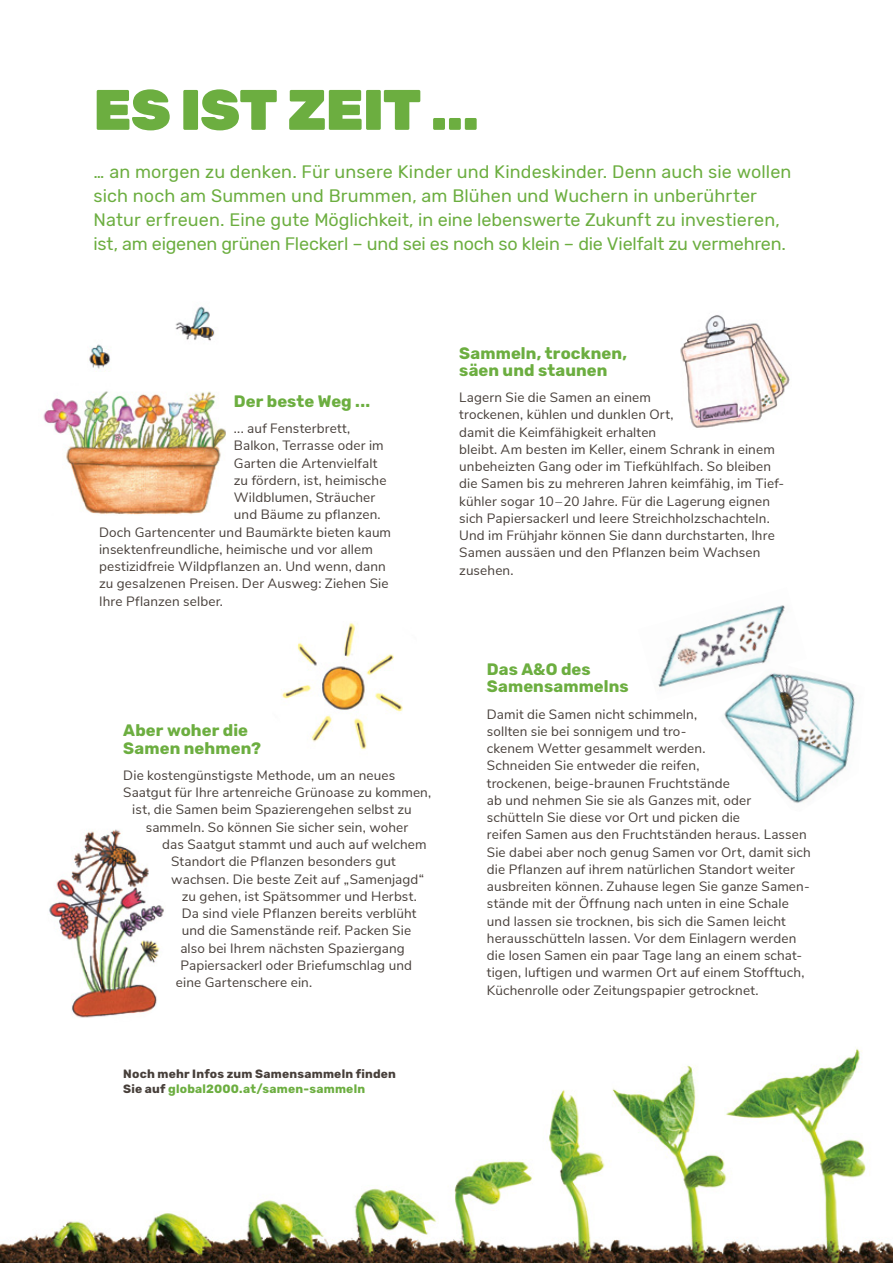
<style>
.page{position:relative;width:893px;height:1263px;background:#fff}
.page>*{position:absolute;margin:0;border:0;box-sizing:border-box;transform-origin:0 0}
.t1{font:900 57px "Rubik";letter-spacing:-.015em;color:#6cae40}
.t2{font:18px/24px "Rubik";letter-spacing:.005em;color:#6cae40}
.t3{font:700 16.5px/17.2px "Rubik";letter-spacing:.005em;color:#6cae40}
.t4{font:13.5px/17.2px "Nunito Sans";letter-spacing:.01em;color:#473f3a}
.t5{font:700 12px/15px "Rubik";letter-spacing:.02em;color:#473f3a}
.s1{color:#6cae40}
</style>
<div class="page">
<img style="left:0;top:1047px;width:893px;height:216px">
<img style="left:680px;top:315px;width:110px;height:113px">
<img style="left:43px;top:391px;width:182px;height:124px">
<img style="left:175px;top:306px;width:40px;height:35px">
<img style="left:89px;top:344px;width:21px;height:25px">
<img style="left:281px;top:623px;width:122px;height:127px">
<img style="left:724px;top:676px;width:131px;height:127px">
<img style="left:658px;top:605px;width:149px;height:95px">
<img style="left:49px;top:829px;width:115px;height:189px">
<h1 class="t1" style="left:94px;top:76px;width:387px">ES IST ZEIT …</h1>
<p class="t2" style="left:94px;top:160px;width:699px">… an morgen zu denken. Für unsere Kinder und Kindeskinder. Denn auch sie wollen sich noch am Summen und Brummen, am Blühen und Wuchern in unberührter Natur erfreuen. Eine gute Möglichkeit, in eine lebenswerte Zukunft zu investieren, ist, am eigenen grünen Fleckerl – und sei es noch so klein – die Vielfalt zu vermehren.</p>
<p class="t3" style="left:234px;top:393px;width:138px">Der beste Weg ...</p>
<p class="t4" style="left:234px;top:419px;width:118px">... auf Fensterbrett,</p>
<p class="t4" style="left:234px;top:436px;width:151px">Balkon, Terrasse oder im</p>
<p class="t4" style="left:234px;top:453px;width:145px">Garten die Artenvielfalt</p>
<p class="t4" style="left:234px;top:471px;width:154px">zu fördern, ist, heimische</p>
<p class="t4" style="left:234px;top:488px;width:143px">Wildblumen, Sträucher</p>
<p class="t4" style="left:234px;top:505px;width:148px">und Bäume zu pflanzen.</p>
<p class="t4" style="left:99px;top:522px;width:294px">Doch Gartencenter und Baumärkte bieten kaum</p>
<p class="t4" style="left:99px;top:540px;width:275px">insektenfreundliche, heimische und vor allem</p>
<p class="t4" style="left:99px;top:557px;width:288px">pestizidfreie Wildpflanzen an. Und wenn, dann</p>
<p class="t4" style="left:99px;top:574px;width:291px">zu gesalzenen Preisen. Der Ausweg: Ziehen Sie</p>
<p class="t4" style="left:99px;top:591px;width:125px">Ihre Pflanzen selber.</p>
<p class="t3" style="left:123px;top:722px;width:139px">Aber woher die<br>Samen nehmen?</p>
<p class="t4" style="left:123px;top:766px;width:273px">Die kostengünstigste Methode, um an neues</p>
<p class="t4" style="left:123px;top:783px;width:310px">Saatgut für Ihre artenreiche Grünoase zu kommen,</p>
<p class="t4" style="left:132px;top:800px;width:281px">ist, die Samen beim Spazierengehen selbst zu</p>
<p class="t4" style="left:146px;top:817px;width:264px">sammeln. So können Sie sicher sein, woher</p>
<p class="t4" style="left:162px;top:835px;width:266px">das Saatgut stammt und auch auf welchem</p>
<p class="t4" style="left:171px;top:852px;width:226px">Standort die Pflanzen besonders gut</p>
<p class="t4" style="left:171px;top:869px;width:254px">wachsen. Die beste Zeit auf „Samenjagd“</p>
<p class="t4" style="left:182px;top:886px;width:237px">zu gehen, ist Spätsommer und Herbst.</p>
<p class="t4" style="left:182px;top:904px;width:236px">Da sind viele Pflanzen bereits verblüht</p>
<p class="t4" style="left:182px;top:921px;width:231px">und die Samenstände reif. Packen Sie</p>
<p class="t4" style="left:180px;top:938px;width:226px">also bei Ihrem nächsten Spaziergang</p>
<p class="t4" style="left:180px;top:956px;width:233px">Papiersackerl oder Briefumschlag und</p>
<p class="t4" style="left:176px;top:973px;width:138px">eine Gartenschere ein.</p>
<p class="t5" style="left:123px;top:1066px;width:274px">Noch mehr Infos zum Samensammeln finden<br>Sie auf <span class="s1">global2000.at/samen-sammeln</span></p>
<p class="t3" style="left:459px;top:345px;width:169px">Sammeln, trocknen, säen und staunen</p>
<p class="t4" style="left:459px;top:388px;width:327px">Lagern Sie die Samen an einem<br>trockenen, kühlen und dunklen Ort,<br>damit die Keimfähigkeit erhalten<br>bleibt. Am besten im Keller, einem Schrank in einem unbeheizten Gang oder im Tiefkühlfach. So bleiben die Samen bis zu mehreren Jahren keimfähig, im Tief&shy;kühler sogar 10 – 20 Jahre. Für die Lagerung eignen sich Papiersackerl und leere Streichholzschachteln.<br>Und im Frühjahr können Sie dann durchstarten, Ihre Samen aussäen und den Pflanzen beim Wachsen zusehen.</p>
<p class="t3" style="left:487px;top:661px;width:143px">Das A&amp;O des<br>Samensammelns</p>
<p class="t4" style="left:487px;top:704px;width:325px">Damit die Samen nicht schimmeln,<br>sollten sie bei sonnigem und tro-<br>ckenem Wetter gesammelt werden.<br>Schneiden Sie entweder die reifen,<br>trockenen, beige-braunen Fruchtstände<br>ab und nehmen Sie sie als Ganzes mit, oder schütteln Sie diese vor Ort und picken die<br>reifen Samen aus den Fruchtständen heraus. Lassen Sie dabei aber noch genug Samen vor Ort, damit sich die Pflanzen auf ihrem natürlichen Standort weiter ausbreiten können. Zuhause legen Sie ganze Samen&shy;stände mit der Öffnung nach unten in eine Schale und lassen sie trocknen, bis sich die Samen leicht herausschütteln lassen. Vor dem Einlagern werden die losen Samen ein paar Tage lang an einem schat&shy;tigen, luftigen und warmen Ort auf einem Stofftuch, Küchenrolle oder Zeitungspapier getrocknet.</p>
</div>
